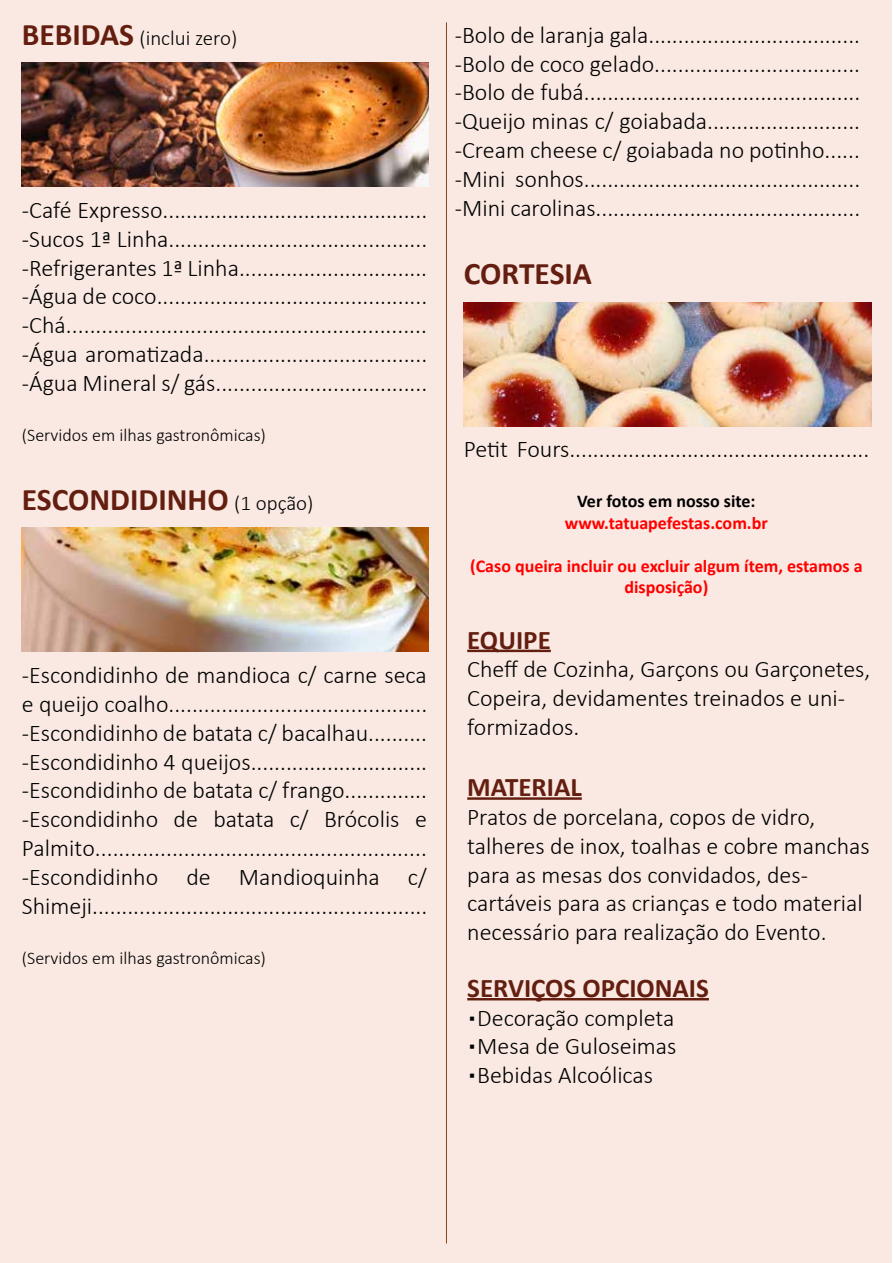
<style>
.page{position:relative;width:893px;height:1263px;background:#fff}
.page>*{position:absolute;margin:0;border:0;box-sizing:border-box;transform-origin:0 0}
.t1{font:700 31.5px "Calibri";color:#641e10}
.t2{font:700 27px "Calibri";color:#641e10}
.t3{font:300 24px/28.8px "Calibri";color:#000;text-align:justify}
.t4{font:300 21px "Calibri";color:#000}
.t5{font:700 18px/21.6px "Calibri";color:#f00;text-align:center}
.t6{font:300 18px "Calibri";color:#000}
.t7{font:700 18px "Calibri";color:#000}
.s1{font-weight:700;font-size:31.5px;color:#641e10}
.s2{font-weight:300;font-size:21px;color:#000}
</style>
<div class="page">
<div style="left:0;top:1px;width:892px;height:1262px;background:#f9e9e2"></div>
<hr style="left:467px;top:650px;width:84px;height:2px;background:#641e10">
<hr style="left:467px;top:797px;width:115px;height:3px;background:#641e10">
<hr style="left:467px;top:998px;width:242px;height:2px;background:#641e10">
<hr style="left:446px;top:22px;width:1px;height:1221px;background:#824b1b">
<img style="left:464px;top:303px;width:407px;height:124px">
<img style="left:21px;top:62px;width:408px;height:124px">
<img style="left:21px;top:527px;width:408px;height:124px">
<p class="t4" style="left:22px;top:25px;width:217px"><span class="s1">BEBIDAS</span> (inclui zero)</p>
<p class="t3" style="left:22px;top:195px;width:407px">-Café Expresso............................................. -Sucos 1ª Linha............................................ -Refrigerantes 1ª Linha................................ -Água de coco.............................................. -Chá............................................................. -Água aromatizada...................................... -Água Mineral s/ gás....................................</p>
<p class="t6" style="left:22px;top:424px;width:246px">(Servidos em ilhas gastronômicas)</p>
<h1 class="t1" style="left:22px;top:480px;width:293px">ESCONDIDINHO <span class="s2">(1 opção)</span></h1>
<p class="t3" style="left:22px;top:660px;width:407px">-Escondidinho de mandioca c/ carne seca e queijo coalho............................................ -Escondidinho de batata c/ bacalhau.......... -Escondidinho 4 queijos.............................. -Escondidinho de batata c/ frango.............. -Escondidinho de batata c/ Brócolis e Palmito........................................................ -Escondidinho de Mandioquinha c/ Shimeji.........................................................</p>
<p class="t6" style="left:22px;top:947px;width:246px">(Servidos em ilhas gastronômicas)</p>
<p class="t3" style="left:455px;top:20px;width:407px">-Bolo de laranja gala.................................... -Bolo de coco gelado................................... -Bolo de fubá............................................... -Queijo minas c/ goiabada.......................... -Cream cheese c/ goiabada no potinho...... -Mini sonhos............................................... -Mini carolinas.............................................</p>
<h1 class="t1" style="left:464px;top:253px;width:130px">CORTESIA</h1>
<p class="t3" style="left:464px;top:434px;width:407px">Petit Fours...................................................</p>
<p class="t7" style="left:577px;top:489px;width:180px">Ver fotos em nosso site:</p>
<p class="t5" style="left:565px;top:512px;width:204px">www.tatuapefestas.com.br</p>
<p class="t5" style="left:470px;top:555px;width:394px">(Caso queira incluir ou excluir algum ítem, estamos a disposição)</p>
<p class="t2" style="left:467px;top:622px;width:85px">EQUIPE</p>
<p class="t3" style="left:467px;top:655px;width:405px;text-align:left">Cheff de Cozinha, Garçons ou Garçonetes,<br>Copeira, devidamentes treinados e uni&shy;formizados.</p>
<p class="t2" style="left:467px;top:770px;width:116px">MATERIAL</p>
<p class="t3" style="left:467px;top:802px;width:404px;text-align:left">Pratos de porcelana, copos de vidro, talheres de inox, toalhas e cobre manchas para as mesas dos convidados, des&shy;cartáveis para as crianças e todo material necessário para realização do Evento.</p>
<p class="t2" style="left:467px;top:971px;width:243px">SERVIÇOS OPCIONAIS</p>
<p class="t3" style="left:467px;top:1003px;width:209px">▪Decoração completa</p>
<p class="t3" style="left:467px;top:1032px;width:211px">▪Mesa de Guloseimas</p>
<p class="t3" style="left:467px;top:1061px;width:187px">▪Bebidas Alcoólicas</p>
</div>
